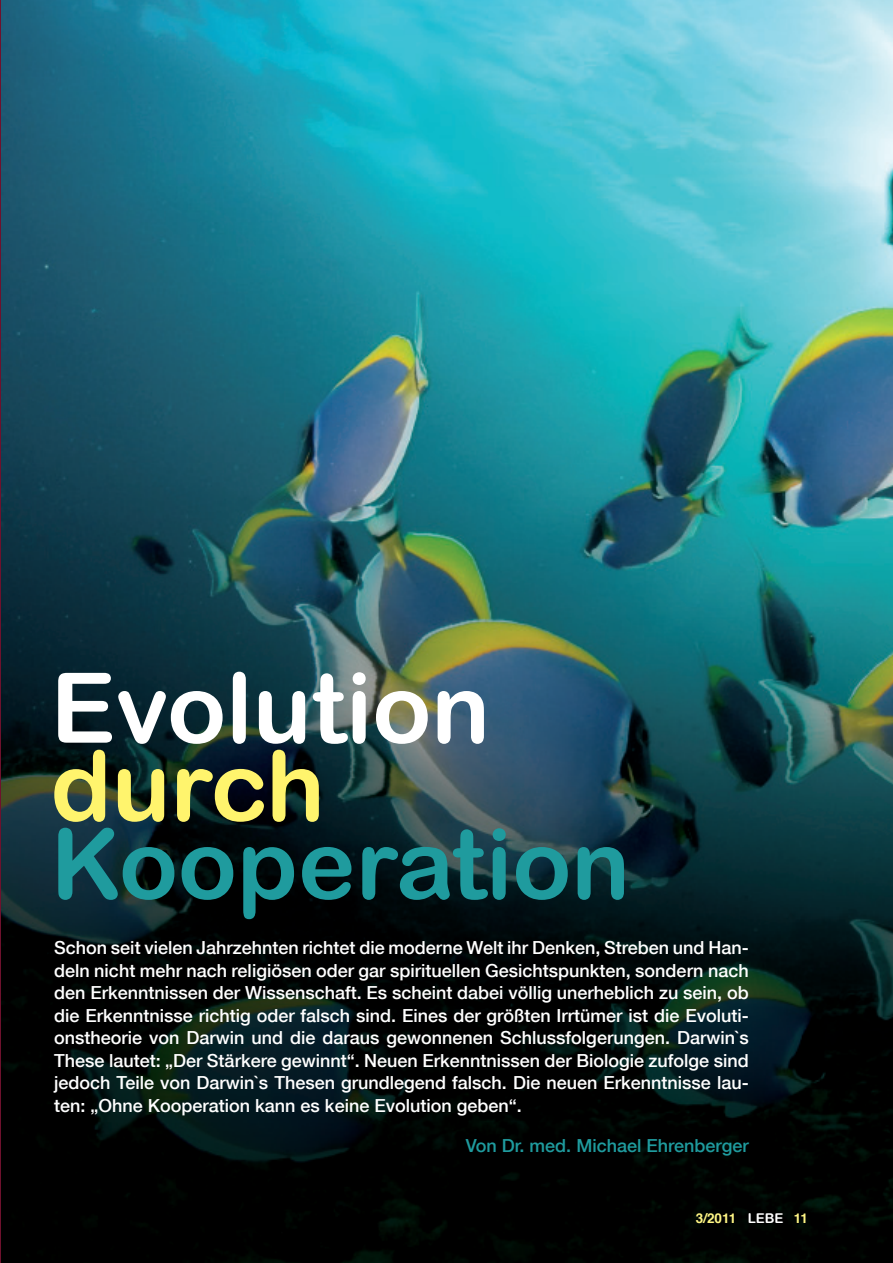
<style>
.page{position:relative;width:893px;height:1263px;background:#fff}
.page>*{position:absolute;margin:0;border:0;box-sizing:border-box;transform-origin:0 0}
.Headline_2_grau{font:97.5px "Arial Rounded MT Bold";color:#1f9b9e}
.Headline_2_grau-2{font:97.5px "Arial Rounded MT Bold";color:#fff}
.Headline_2_grau-3{font:97.5px "Arial Rounded MT Bold";letter-spacing:-.015em;color:#fff46d}
.lead_in{font:500 18px/22.5px "Helvetica Neue";color:#fff;text-align:justify}
.lead_in-2{font:500 18px "Helvetica Neue";color:#1f9b9e}
.t1{font:700 13.5px "Helvetica";letter-spacing:-.025em;color:#fff685}
.s1{font-family:"Arial Rounded MT Bold";font-weight:400;color:#fff}
</style>
<div class="page">
<hr style="left:0;top:0;width:1px;height:1263px;background:#6e112d">
<img style="left:1px;top:0;width:892px;height:1263px">
<p class="Headline_2_grau-2" style="left:51px;top:650px;width:441px">Evolution</p>
<p class="Headline_2_grau-3" style="left:51px;top:728px;width:276px">durch</p>
<p class="Headline_2_grau" style="left:51px;top:806px;width:581px">Kooperation</p>
<p class="lead_in" style="left:54px;top:936px;width:696px">Schon seit vielen Jahrzehnten richtet die moderne Welt ihr Denken, Streben und Han&shy;deln nicht mehr nach religiösen oder gar spirituellen Gesichtspunkten, sondern nach den Erkenntnissen der Wissenschaft. Es scheint dabei völlig unerheblich zu sein, ob die Erkenntnisse richtig oder falsch sind. Eines der größten Irrtümer ist die Evoluti&shy;onstheorie von Darwin und die daraus gewonnenen Schlussfolgerungen. Darwin`s These lautet: „Der Stärkere gewinnt“. Neuen Erkenntnissen der Biologie zufolge sind jedoch Teile von Darwin`s Thesen grundlegend falsch. Die neuen Erkenntnisse lau&shy;ten: „Ohne Kooperation kann es keine Evolution geben“.</p>
<p class="lead_in-2" style="left:466px;top:1135px;width:284px">Von Dr. med. Michael Ehrenberger</p>
<p class="t1" style="left:696px;top:1207px;width:114px">3/2011 <span class="s1">LEBE</span> 11</p>
</div>
